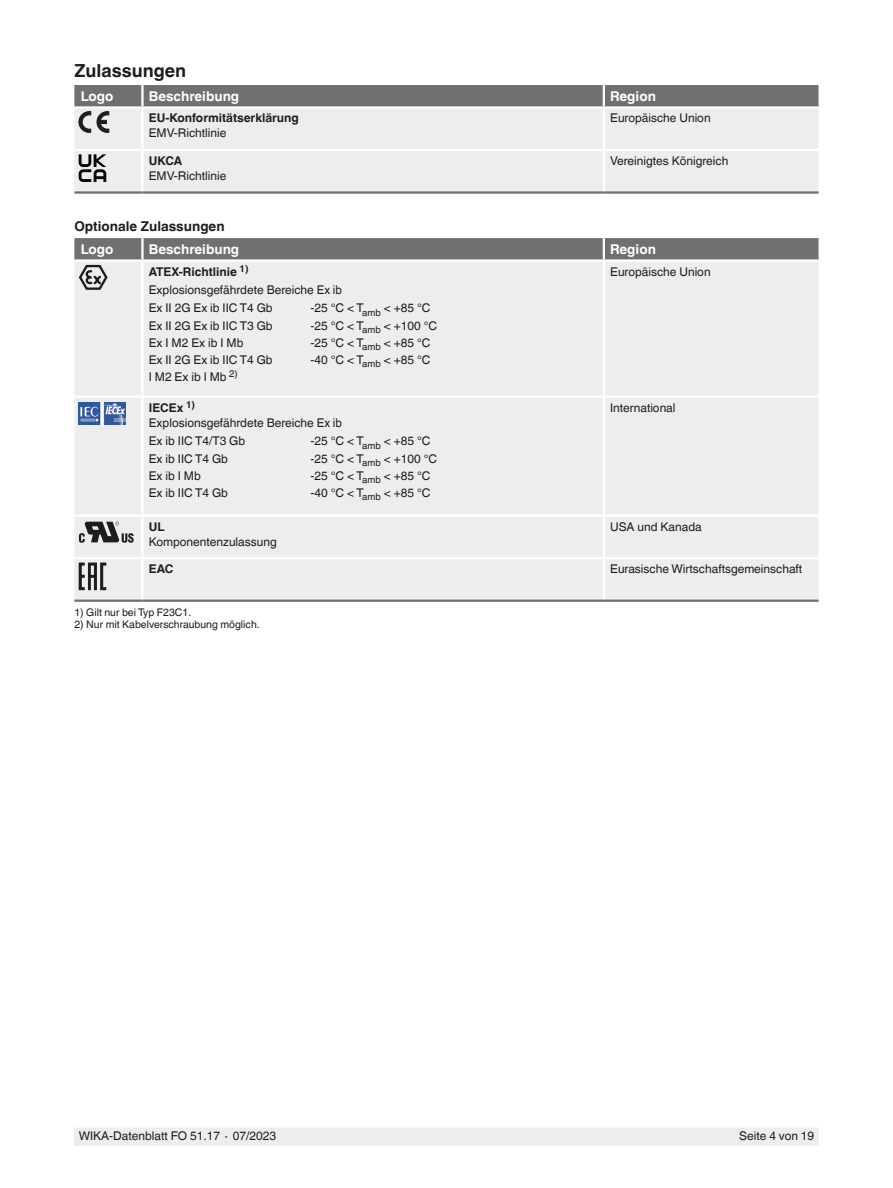
<style>
.page{position:relative;width:893px;height:1188px;background:#fff}
.page>*{position:absolute;margin:0;border:0;box-sizing:border-box;transform-origin:0 0}
.t1{font:700 18px "Helvetica World";color:#1d1d1b}
.t2{font:700 13.5px "Helvetica World";color:#fff}
.t3{font:700 13.5px "Helvetica World";color:#1d1d1b}
.t4{font:12px/18.5px "Helvetica World";color:#1d1d1b}
.t5{font:700 12px "Helvetica World";color:#1d1d1b}
.t6{font:10.5px "Helvetica World";color:#1d1d1b}
.s1{font-weight:700}
</style>
<div class="page">
<div style="left:74px;top:1128px;width:745px;height:17px;background:#ededed"></div>
<div style="left:74px;top:132px;width:745px;height:59px;background:#ededed"></div>
<hr style="left:141px;top:109px;width:3px;height:40px;background:#fff">
<hr style="left:603px;top:109px;width:2px;height:40px;background:#fff">
<hr style="left:74px;top:149px;width:68px;height:2px;background:#fff">
<hr style="left:142px;top:149px;width:462px;height:2px;background:#fff">
<hr style="left:141px;top:151px;width:3px;height:40px;background:#fff">
<hr style="left:604px;top:149px;width:215px;height:2px;background:#fff">
<hr style="left:603px;top:151px;width:2px;height:40px;background:#fff">
<hr style="left:74px;top:191px;width:68px;height:3px;background:#70706f">
<hr style="left:142px;top:191px;width:462px;height:3px;background:#70706f">
<hr style="left:604px;top:191px;width:215px;height:3px;background:#70706f">
<svg style="left:74px;top:85px;width:745px;height:47px;background:#b3b3b3"></svg>
<svg style="left:79px;top:154px;width:27px;height:28px"></svg>
<div style="left:74px;top:290px;width:745px;height:310px;background:#ededed"></div>
<hr style="left:141px;top:262px;width:3px;height:133px;background:#fff">
<hr style="left:603px;top:262px;width:2px;height:133px;background:#fff">
<hr style="left:74px;top:395px;width:68px;height:3px;background:#fff">
<hr style="left:142px;top:395px;width:462px;height:3px;background:#fff">
<hr style="left:141px;top:398px;width:3px;height:117px;background:#fff">
<hr style="left:604px;top:395px;width:215px;height:3px;background:#fff">
<hr style="left:603px;top:398px;width:2px;height:117px;background:#fff">
<hr style="left:74px;top:515px;width:68px;height:2px;background:#fff">
<hr style="left:142px;top:515px;width:462px;height:2px;background:#fff">
<hr style="left:141px;top:517px;width:3px;height:40px;background:#fff">
<hr style="left:604px;top:515px;width:215px;height:2px;background:#fff">
<hr style="left:603px;top:517px;width:2px;height:40px;background:#fff">
<hr style="left:74px;top:557px;width:68px;height:2px;background:#fff">
<hr style="left:142px;top:557px;width:462px;height:2px;background:#fff">
<hr style="left:141px;top:559px;width:3px;height:41px;background:#fff">
<hr style="left:604px;top:557px;width:215px;height:2px;background:#fff">
<hr style="left:603px;top:559px;width:2px;height:41px;background:#fff">
<hr style="left:74px;top:600px;width:68px;height:2px;background:#70706f">
<hr style="left:142px;top:600px;width:462px;height:2px;background:#70706f">
<hr style="left:604px;top:600px;width:215px;height:2px;background:#70706f">
<svg style="left:74px;top:238px;width:745px;height:52px;background:#b9b9b9"></svg>
<img style="left:79px;top:403px;width:46px;height:21px">
<svg style="left:79px;top:522px;width:55px;height:21px"></svg>
<svg style="left:79px;top:563px;width:27px;height:27px"></svg>
<h1 class="t1" style="left:74px;top:60px;width:113px">Zulassungen</h1>
<p class="t2" style="left:81px;top:89px;width:34px">Logo</p>
<p class="t2" style="left:149px;top:89px;width:92px">Beschreibung</p>
<p class="t2" style="left:610px;top:89px;width:47px">Region</p>
<p class="t5" style="left:149px;top:111px;width:152px">EU-Konformitätserklärung</p>
<p class="t4" style="left:149px;top:124px;width:79px">EMV-Richtlinie</p>
<p class="t4" style="left:610px;top:109px;width:102px">Europäische Union</p>
<p class="t5" style="left:149px;top:154px;width:35px">UKCA</p>
<p class="t4" style="left:149px;top:167px;width:79px">EMV-Richtlinie</p>
<p class="t4" style="left:610px;top:152px;width:120px">Vereinigtes Königreich</p>
<p class="t3" style="left:74px;top:218px;width:152px">Optionale Zulassungen</p>
<p class="t2" style="left:81px;top:242px;width:34px">Logo</p>
<p class="t2" style="left:149px;top:242px;width:92px">Beschreibung</p>
<p class="t2" style="left:610px;top:242px;width:47px">Region</p>
<p class="t4" style="left:149px;top:262px;width:195px"><span class="s1">ATEX-Richtlinie</span> <sup>1)<br></sup>Explosionsgefährdete Bereiche Ex ib<br>Ex II 2G Ex ib IIC T4 Gb</p>
<p class="t4" style="left:610px;top:262px;width:102px">Europäische Union</p>
<p class="t4" style="left:310px;top:299px;width:122px">-25 °C &lt; T<sub>amb</sub> &lt; +85 °C</p>
<p class="t4" style="left:149px;top:316px;width:125px">Ex II 2G Ex ib IIC T3 Gb</p>
<p class="t4" style="left:310px;top:316px;width:128px">-25 °C &lt; T<sub>amb</sub> &lt; +100 °C</p>
<p class="t4" style="left:149px;top:333px;width:96px">Ex I M2 Ex ib I Mb</p>
<p class="t4" style="left:310px;top:333px;width:122px">-25 °C &lt; T<sub>amb</sub> &lt; +85 °C</p>
<p class="t4" style="left:149px;top:350px;width:125px">Ex II 2G Ex ib IIC T4 Gb</p>
<p class="t4" style="left:310px;top:350px;width:122px">-40 °C &lt; T<sub>amb</sub> &lt; +85 °C</p>
<p class="t4" style="left:149px;top:368px;width:90px">I M2 Ex ib I Mb <sup>2)</sup></p>
<p class="t4" style="left:149px;top:400px;width:195px;line-height:15px"><span class="s1">IECEx</span> <sup>1)<br></sup>Explosionsgefährdete Bereiche Ex ib</p>
<p class="t4" style="left:149px;top:432px;width:98px">Ex ib IIC T4/T3 Gb</p>
<p class="t4" style="left:310px;top:432px;width:122px">-25 °C &lt; T<sub>amb</sub> &lt; +85 °C</p>
<p class="t4" style="left:149px;top:449px;width:81px">Ex ib IIC T4 Gb</p>
<p class="t4" style="left:310px;top:449px;width:128px">-25 °C &lt; T<sub>amb</sub> &lt; +100 °C</p>
<p class="t4" style="left:149px;top:466px;width:54px">Ex ib I Mb</p>
<p class="t4" style="left:310px;top:466px;width:122px">-25 °C &lt; T<sub>amb</sub> &lt; +85 °C</p>
<p class="t4" style="left:149px;top:483px;width:81px">Ex ib IIC T4 Gb</p>
<p class="t4" style="left:310px;top:483px;width:122px">-40 °C &lt; T<sub>amb</sub> &lt; +85 °C</p>
<p class="t5" style="left:149px;top:520px;width:17px">UL</p>
<p class="t4" style="left:149px;top:532px;width:129px">Komponentenzulassung</p>
<p class="t4" style="left:610px;top:398px;width:67px">International</p>
<p class="t4" style="left:610px;top:517px;width:93px">USA und Kanada</p>
<p class="t5" style="left:149px;top:562px;width:26px">EAC</p>
<p class="t4" style="left:610px;top:560px;width:194px">Eurasische Wirtschaftsgemeinschaft</p>
<p class="t6" style="left:74px;top:606px;width:118px">1) Gilt nur bei Typ F23C1.</p>
<p class="t6" style="left:74px;top:618px;width:187px">2) Nur mit Kabelverschraubung möglich.</p>
<p class="t4" style="left:79px;top:1127px;width:199px">WIKA-Datenblatt FO 51.17 ∙ 07/2023</p>
<p class="t4" style="left:739px;top:1127px;width:77px">Seite 4 von 19</p>
</div>
